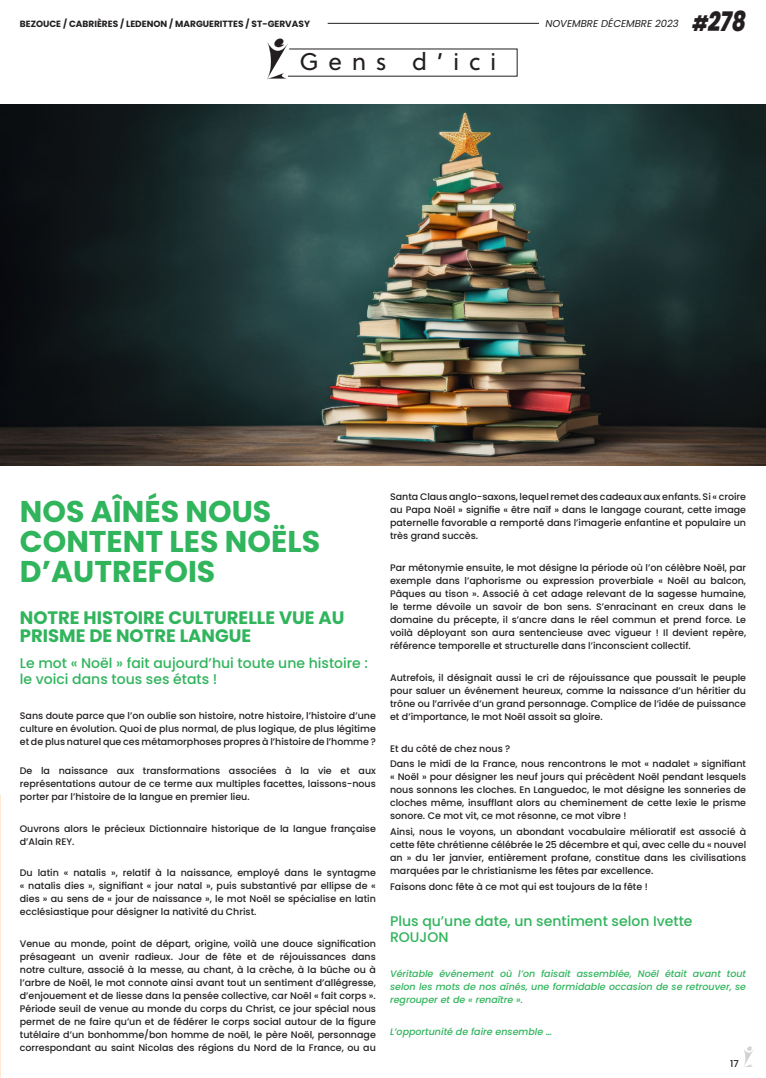
<style>
.page{position:relative;width:766px;height:1078px;background:#fff}
.page>*{position:absolute;margin:0;border:0;box-sizing:border-box;transform-origin:0 0}
.GRAND_TITRE_-_VERT{font:700 30px/30px "Poppins";color:#30b45c}
.t1{font:24.1px "Soleil";letter-spacing:.4em;color:#231f20}
.PETIT_TITRE{font:700 18px/18px "Poppins";color:#30b45c}
.SOUS_TITRE{font:500 14px/16.8px "Poppins";color:#30b45c}
.t2{font:italic 10px "Poppins";color:#231f20}
.t3{font:500 9.5px/13px "Poppins";color:#231f20;text-align:justify}
.t4{font:italic 500 9.5px/13px "Poppins";color:#30b45c;text-align:justify}
.t5{font:700 9px "Poppins";color:#231f20}
.s1{font-weight:800;font-size:21.2px}
.s2{font-weight:800;font-size:27.3px}
</style>
<div class="page">
<svg style="left:744px;top:1046px;width:9px;height:21px"></svg>
<hr style="left:327px;top:23px;width:212px;height:1px;background:#231f20">
<svg style="left:267px;top:38px;width:251px;height:42px"></svg>
<img style="left:0;top:104px;width:765px;height:361px">
<p class="t5" style="left:20px;top:18px;width:291px">BEZOUCE / CABRIÈRES / LEDENON / MARGUERITTES / ST-GERVASY</p>
<p class="t2" style="left:545px;top:18px;width:202px">NOVEMBRE DÉCEMBRE 2023 <span class="s1">#</span><span class="s2">278</span></p>
<p class="t1" style="left:299px;top:44px;width:198px">Gens d’ici</p>
<p class="GRAND_TITRE_-_VERT" style="left:20px;top:496px;width:302px">NOS AÎNÉS NOUS<br>CONTENT LES NOËLS<br>D’AUTREFOIS</p>
<p class="PETIT_TITRE" style="left:20px;top:609px;width:326px">NOTRE HISTOIRE CULTURELLE VUE AU<br>PRISME DE NOTRE LANGUE</p>
<p class="SOUS_TITRE" style="left:20px;top:654px;width:349px">Le mot « Noël » fait aujourd’hui toute une histoire : le voici dans tous ses états !</p>
<p class="t3" style="left:20px;top:709px;width:357px">Sans doute parce que l’on oublie son histoire, notre histoire, l’histoire d’une culture en évolution. Quoi de plus normal, de plus logique, de plus légitime et de plus naturel que ces métamorphoses propres à l’histoire de l’homme ?</p>
<p class="t3" style="left:20px;top:763px;width:357px">De la naissance aux transformations associées à la vie et aux représentations autour de ce terme aux multiples facettes, laissons-nous porter par l’histoire de la langue en premier lieu.</p>
<p class="t3" style="left:20px;top:821px;width:357px">Ouvrons alors le précieux Dictionnaire historique de la langue française d’Alain REY.</p>
<p class="t3" style="left:20px;top:866px;width:357px">Du latin « natalis », relatif à la naissance, employé dans le syntagme « natalis dies », signifiant « jour natal », puis substantivé par ellipse de « dies » au sens de « jour de naissance », le mot Noël se spécialise en latin ecclésiastique pour désigner la nativité du Christ.</p>
<p class="t3" style="left:20px;top:936px;width:357px">Venue au monde, point de départ, origine, voilà une douce signification présageant un avenir radieux. Jour de fête et de réjouissances dans notre culture, associé à la messe, au chant, à la crèche, à la bûche ou à l’arbre de Noël, le mot connote ainsi avant tout un sentiment d’allégresse, d’enjouement et de liesse dans la pensée collective, car Noël « fait corps ».<br>Période seuil de venue au monde du corps du Christ, ce jour spécial nous permet de ne faire qu’un et de fédérer le corps social autour de la figure tutélaire d’un bonhomme/bon homme de noël, le père Noël, personnage correspondant au saint Nicolas des régions du Nord de la France, ou au</p>
<p class="t3" style="left:390px;top:490px;width:357px">Santa Claus anglo-saxons, lequel remet des cadeaux aux enfants. Si « croire au Papa Noël » signifie « être naïf » dans le langage courant, cette image paternelle favorable a remporté dans l’imagerie enfantine et populaire un très grand succès.</p>
<p class="t3" style="left:390px;top:561px;width:357px">Par métonymie ensuite, le mot désigne la période où l’on célèbre Noël, par exemple dans l’aphorisme ou expression proverbiale « Noël au balcon, Pâques au tison ». Associé à cet adage relevant de la sagesse humaine, le terme dévoile un savoir de bon sens. S’enracinant en creux dans le domaine du précepte, il s’ancre dans le réel commun et prend force. Le voilà déployant son aura sentencieuse avec vigueur ! Il devient repère, référence temporelle et structurelle dans l’inconscient collectif.</p>
<p class="t3" style="left:390px;top:671px;width:357px">Autrefois, il désignait aussi le cri de réjouissance que poussait le peuple pour saluer un événement heureux, comme la naissance d’un héritier du trône ou l’arrivée d’un grand personnage. Complice de l’idée de puissance et d’importance, le mot Noël assoit sa gloire.</p>
<p class="t3" style="left:390px;top:741px;width:122px">Et du côté de chez nous ?</p>
<p class="t3" style="left:390px;top:757px;width:357px">Dans le midi de la France, nous rencontrons le mot « nadalet » signifiant « Noël » pour désigner les neuf jours qui précèdent Noël pendant lesquels nous sonnons les cloches. En Languedoc, le mot désigne les sonneries de cloches même, insufflant alors au cheminement de cette lexie le prisme sonore. Ce mot vit, ce mot résonne, ce mot vibre !</p>
<p class="t3" style="left:390px;top:825px;width:357px">Ainsi, nous le voyons, un abondant vocabulaire mélioratif est associé à cette fête chrétienne célébrée le 25 décembre et qui, avec celle du « nouvel an » du 1er janvier, entièrement profane, constitue dans les civilisations marquées par le christianisme les fêtes par excellence.</p>
<p class="t3" style="left:390px;top:880px;width:259px">Faisons donc fête à ce mot qui est toujours de la fête !</p>
<p class="SOUS_TITRE" style="left:390px;top:912px;width:304px">Plus qu’une date, un sentiment selon Ivette<br>ROUJON</p>
<p class="t4" style="left:390px;top:966px;width:357px">Véritable événement où l’on faisait assemblée, Noël était avant tout selon les mots de nos aînés, une formidable occasion de se retrouver, se regrouper et de « renaître ».</p>
<p class="t4" style="left:390px;top:1024px;width:163px">L’opportunité de faire ensemble …</p>
<p class="t3" style="left:729px;top:1056px;width:10px">17</p>
</div>
